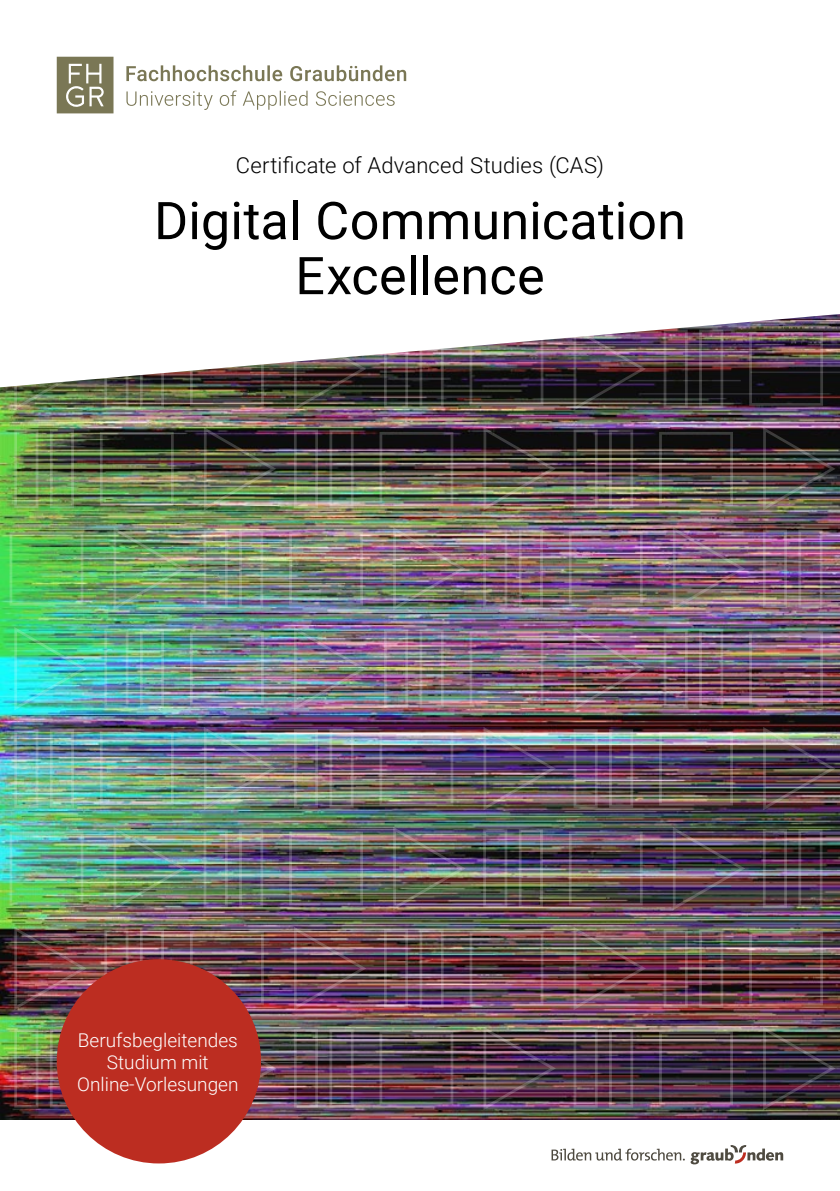
<style>
.page{position:relative;width:840px;height:1191px;background:#fff}
.page>*{position:absolute;margin:0;border:0;box-sizing:border-box;transform-origin:0 0}
.t1{font:52px/55px "Roboto";letter-spacing:.005em;color:#000;text-align:center}
.t2{font:300 22px "Roboto";letter-spacing:.01em;color:#000}
.t3{font:300 19px/22px "Roboto";color:#fff;text-align:center}
</style>
<div class="page">
<img style="left:0;top:387px;width:839px;height:732px">
<img style="left:14px;top:387px;width:73px;height:24px">
<svg style="left:104px;top:387px;width:24px;height:21px"></svg>
<svg style="left:140px;top:387px;width:24px;height:21px"></svg>
<svg style="left:190px;top:387px;width:74px;height:19px"></svg>
<svg style="left:294px;top:387px;width:72px;height:24px;background:#47483d"></svg>
<svg style="left:384px;top:387px;width:24px;height:21px"></svg>
<svg style="left:419px;top:387px;width:24px;height:21px"></svg>
<svg style="left:469px;top:387px;width:74px;height:19px"></svg>
<svg style="left:573px;top:387px;width:72px;height:24px;background:#34312c"></svg>
<svg style="left:663px;top:387px;width:24px;height:21px"></svg>
<svg style="left:698px;top:387px;width:24px;height:21px"></svg>
<svg style="left:748px;top:387px;width:74px;height:19px"></svg>
<img style="left:14px;top:429px;width:24px;height:79px">
<img style="left:50px;top:429px;width:24px;height:79px">
<img style="left:100px;top:432px;width:74px;height:74px">
<img style="left:204px;top:427px;width:72px;height:83px">
<img style="left:294px;top:429px;width:24px;height:79px">
<img style="left:329px;top:429px;width:24px;height:79px">
<img style="left:379px;top:432px;width:74px;height:74px">
<img style="left:483px;top:427px;width:72px;height:83px">
<img style="left:573px;top:429px;width:24px;height:79px">
<img style="left:608px;top:429px;width:25px;height:79px">
<img style="left:658px;top:432px;width:74px;height:74px">
<img style="left:762px;top:427px;width:73px;height:83px">
<img style="left:10px;top:532px;width:73px;height:73px">
<img style="left:113px;top:527px;width:73px;height:83px">
<img style="left:203px;top:529px;width:24px;height:79px">
<img style="left:239px;top:529px;width:24px;height:79px">
<img style="left:289px;top:532px;width:74px;height:73px">
<img style="left:393px;top:527px;width:72px;height:83px">
<img style="left:483px;top:529px;width:24px;height:79px">
<img style="left:518px;top:529px;width:24px;height:79px">
<img style="left:568px;top:532px;width:74px;height:73px">
<img style="left:672px;top:527px;width:72px;height:83px">
<img style="left:762px;top:529px;width:24px;height:79px">
<img style="left:798px;top:529px;width:24px;height:79px">
<img style="left:14px;top:627px;width:73px;height:83px">
<img style="left:104px;top:629px;width:24px;height:79px">
<img style="left:140px;top:629px;width:24px;height:79px">
<img style="left:190px;top:632px;width:74px;height:73px">
<img style="left:294px;top:627px;width:72px;height:83px">
<img style="left:384px;top:629px;width:24px;height:79px">
<img style="left:419px;top:629px;width:24px;height:79px">
<img style="left:469px;top:632px;width:74px;height:73px">
<img style="left:573px;top:627px;width:72px;height:83px">
<img style="left:663px;top:629px;width:24px;height:79px">
<img style="left:698px;top:629px;width:24px;height:79px">
<img style="left:748px;top:632px;width:74px;height:73px">
<img style="left:14px;top:729px;width:24px;height:79px">
<img style="left:50px;top:729px;width:24px;height:79px">
<img style="left:100px;top:731px;width:74px;height:74px">
<img style="left:204px;top:727px;width:72px;height:83px">
<img style="left:294px;top:729px;width:24px;height:79px">
<img style="left:329px;top:729px;width:24px;height:79px">
<img style="left:379px;top:731px;width:74px;height:74px">
<img style="left:483px;top:727px;width:72px;height:83px">
<img style="left:573px;top:729px;width:24px;height:79px">
<img style="left:608px;top:729px;width:25px;height:79px">
<img style="left:658px;top:731px;width:74px;height:74px">
<img style="left:762px;top:727px;width:73px;height:83px">
<img style="left:10px;top:831px;width:73px;height:74px">
<img style="left:113px;top:826px;width:73px;height:84px">
<img style="left:203px;top:829px;width:24px;height:78px">
<img style="left:239px;top:829px;width:24px;height:78px">
<img style="left:289px;top:831px;width:74px;height:74px">
<img style="left:393px;top:826px;width:72px;height:84px">
<img style="left:483px;top:829px;width:24px;height:78px">
<img style="left:518px;top:829px;width:24px;height:78px">
<img style="left:568px;top:831px;width:74px;height:74px">
<img style="left:672px;top:826px;width:72px;height:84px">
<img style="left:762px;top:829px;width:24px;height:78px">
<img style="left:798px;top:829px;width:24px;height:78px">
<img style="left:14px;top:926px;width:73px;height:84px">
<svg style="left:104px;top:929px;width:24px;height:46px"></svg>
<svg style="left:140px;top:929px;width:24px;height:32px"></svg>
<img style="left:190px;top:931px;width:74px;height:74px">
<img style="left:294px;top:926px;width:72px;height:84px">
<img style="left:384px;top:929px;width:24px;height:78px">
<img style="left:419px;top:929px;width:24px;height:78px">
<img style="left:469px;top:931px;width:74px;height:74px">
<img style="left:573px;top:926px;width:72px;height:84px">
<img style="left:663px;top:929px;width:24px;height:78px">
<img style="left:698px;top:929px;width:24px;height:78px">
<img style="left:748px;top:931px;width:74px;height:74px">
<img style="left:14px;top:1029px;width:24px;height:78px">
<svg style="left:50px;top:1029px;width:18px;height:78px"></svg>
<img style="left:249px;top:1026px;width:27px;height:84px">
<img style="left:294px;top:1029px;width:24px;height:78px">
<img style="left:329px;top:1029px;width:24px;height:78px">
<img style="left:379px;top:1031px;width:74px;height:74px">
<img style="left:483px;top:1026px;width:72px;height:84px">
<img style="left:573px;top:1029px;width:24px;height:78px">
<img style="left:608px;top:1029px;width:25px;height:78px">
<img style="left:658px;top:1031px;width:74px;height:74px">
<img style="left:762px;top:1026px;width:73px;height:84px">
<svg style="left:5px;top:56px;width:834px;height:331px"></svg>
<div style="left:57px;top:959px;width:204px;height:204px;background:#bc2d21;border-radius:50%"></div>
<svg style="left:126px;top:90px;width:268px;height:20px"></svg>
<svg style="left:126px;top:65px;width:280px;height:16px"></svg>
<svg style="left:57px;top:57px;width:56px;height:56px;background:#8c8a6d"></svg>
<svg style="left:690px;top:1145px;width:92px;height:19px"></svg>
<svg style="left:551px;top:1148px;width:133px;height:12px"></svg>
<p class="t2" style="left:236px;top:150px;width:369px">Certificate of Advanced Studies (CAS)</p>
<h1 class="t1" style="left:154px;top:191px;width:533px">Digital Communication<br>Excellence</h1>
<p class="t3" style="left:77px;top:1028px;width:163px">Berufsbegleitendes<br>Studium mit<br>Online-Vorlesungen</p>
</div>
